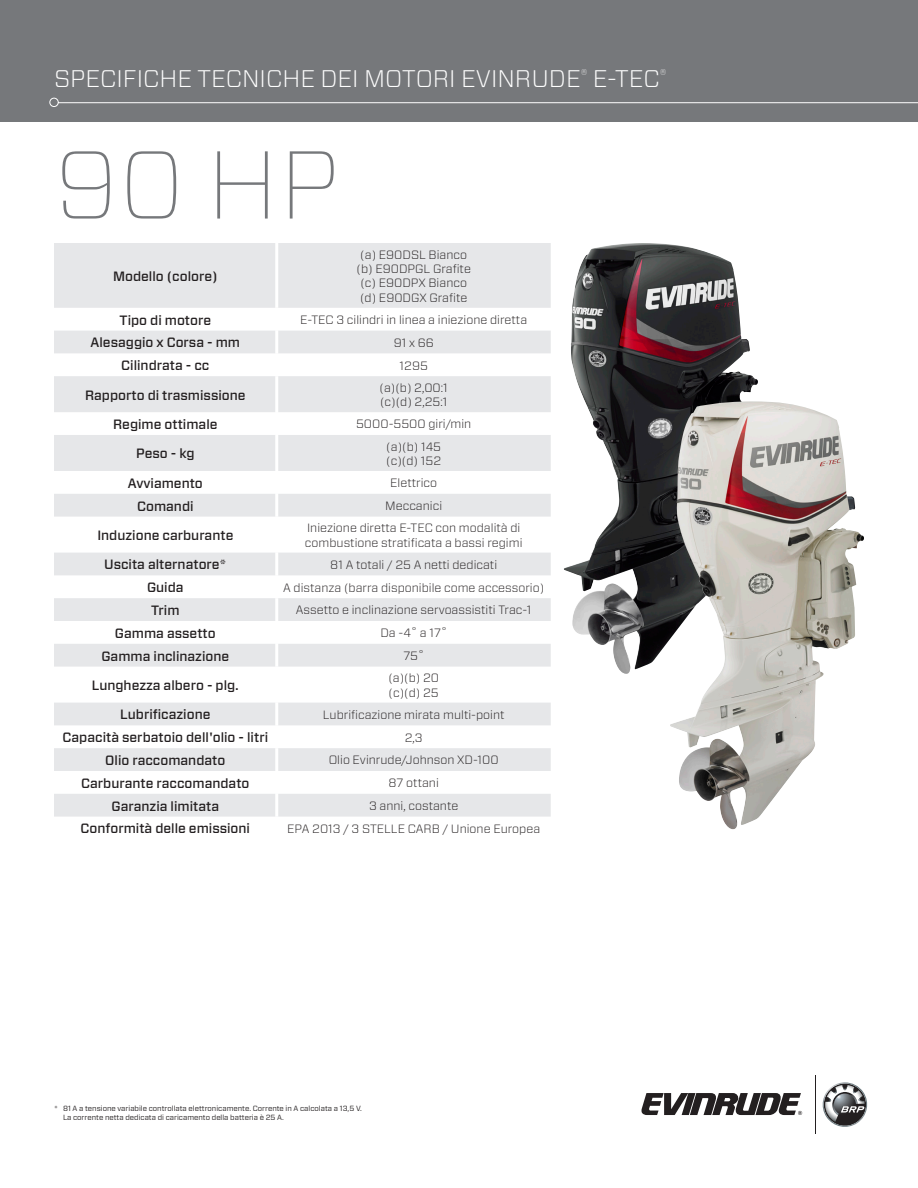
<style>
.page{position:relative;width:918px;height:1188px;background:#fff}
.page>*{position:absolute;margin:0;border:0;box-sizing:border-box;transform-origin:0 0}
.t1{font:100 96px "Forza";color:#76787b}
.t2{font:300 24px "Forza";color:#fff}
.t3{font:500 13.5px "Forza";color:#231f20}
.t4{font:300 12px/14.4px "Forza";color:#231f20}
.t5{font:7.5px/9px "Forza";color:#231f20}
</style>
<div class="page">
<svg style="left:822px;top:1082px;width:46px;height:45px"></svg>
<svg style="left:641px;top:1093px;width:161px;height:22px"></svg>
<hr style="left:815px;top:1075px;width:1px;height:59px;background:#231f20">
<div style="left:0;top:0;width:918px;height:122px;background:#76787b"></div>
<svg style="left:49px;top:97px;width:869px;height:10px"></svg>
<img style="left:564px;top:243px;width:187px;height:431px">
<img style="left:670px;top:406px;width:190px;height:423px">
<svg style="left:54px;top:243px;width:497px;height:574px;fill:#e6e7e9"></svg>
<hr style="left:275px;top:243px;width:3px;height:65px;background:#fff">
<hr style="left:275px;top:308px;width:3px;height:23px;background:#fff">
<hr style="left:275px;top:331px;width:3px;height:22px;background:#fff">
<hr style="left:275px;top:353px;width:3px;height:23px;background:#fff">
<hr style="left:275px;top:376px;width:3px;height:36px;background:#fff">
<hr style="left:275px;top:412px;width:3px;height:23px;background:#fff">
<hr style="left:275px;top:435px;width:3px;height:36px;background:#fff">
<hr style="left:275px;top:471px;width:3px;height:23px;background:#fff">
<hr style="left:275px;top:494px;width:3px;height:23px;background:#fff">
<hr style="left:275px;top:517px;width:3px;height:36px;background:#fff">
<hr style="left:275px;top:553px;width:3px;height:22px;background:#fff">
<hr style="left:275px;top:575px;width:3px;height:23px;background:#fff">
<hr style="left:275px;top:598px;width:3px;height:23px;background:#fff">
<hr style="left:275px;top:621px;width:3px;height:23px;background:#fff">
<hr style="left:275px;top:644px;width:3px;height:23px;background:#fff">
<hr style="left:275px;top:667px;width:3px;height:36px;background:#fff">
<hr style="left:275px;top:703px;width:3px;height:22px;background:#fff">
<hr style="left:275px;top:725px;width:3px;height:23px;background:#fff">
<hr style="left:275px;top:748px;width:3px;height:23px;background:#fff">
<hr style="left:275px;top:771px;width:3px;height:23px;background:#fff">
<hr style="left:275px;top:794px;width:3px;height:23px;background:#fff">
<h2 class="t2" style="left:54px;top:62px;width:614px">SPECIFICHE TECNICHE DEI MOTORI EVINRUDE<sup>®</sup> E-TEC<sup>®</sup></h2>
<p class="t1" style="left:54px;top:118px;width:287px">90 HP</p>
<p class="t3" style="left:113px;top:267px;width:106px">Modello (colore)</p>
<p class="t4" style="left:360px;top:247px;width:108px">(a) E90DSL Bianco</p>
<p class="t4" style="left:357px;top:261px;width:116px">(b) E90DPGL Grafite</p>
<p class="t4" style="left:360px;top:276px;width:108px">(c) E90DPX Bianco</p>
<p class="t4" style="left:360px;top:290px;width:109px">(d) E90DGX Grafite</p>
<p class="t3" style="left:120px;top:311px;width:93px">Tipo di motore</p>
<p class="t4" style="left:300px;top:312px;width:228px">E-TEC 3 cilindri in linea a iniezione diretta</p>
<p class="t3" style="left:91px;top:334px;width:151px">Alesaggio x Corsa - mm</p>
<p class="t4" style="left:394px;top:335px;width:42px">91 x 66</p>
<p class="t3" style="left:121px;top:357px;width:90px">Cilindrata - cc</p>
<p class="t4" style="left:400px;top:358px;width:30px">1295</p>
<p class="t3" style="left:85px;top:386px;width:162px">Rapporto di trasmissione</p>
<p class="t4" style="left:380px;top:380px;width:70px">(a)(b) 2,00:1</p>
<p class="t4" style="left:380px;top:394px;width:69px">(c)(d) 2,25:1</p>
<p class="t3" style="left:113px;top:415px;width:106px">Regime ottimale</p>
<p class="t4" style="left:356px;top:417px;width:117px">5000-5500 giri/min</p>
<p class="t3" style="left:136px;top:445px;width:60px">Peso - kg</p>
<p class="t4" style="left:386px;top:439px;width:56px">(a)(b) 145</p>
<p class="t4" style="left:386px;top:453px;width:56px">(c)(d) 152</p>
<p class="t3" style="left:128px;top:474px;width:77px">Avviamento</p>
<p class="t4" style="left:390px;top:475px;width:48px">Elettrico</p>
<p class="t3" style="left:137px;top:497px;width:58px">Comandi</p>
<p class="t4" style="left:385px;top:498px;width:58px">Meccanici</p>
<p class="t3" style="left:97px;top:526px;width:138px">Induzione carburante</p>
<p class="t4" style="left:305px;top:520px;width:219px">Iniezione diretta E-TEC con modalità di combustione stratificata a bassi regimi</p>
<p class="t3" style="left:104px;top:556px;width:124px">Uscita alternatore*</p>
<p class="t4" style="left:330px;top:557px;width:168px">81 A totali / 25 A netti dedicati</p>
<p class="t3" style="left:147px;top:579px;width:38px">Guida</p>
<p class="t4" style="left:283px;top:580px;width:263px">A distanza (barra disponibile come accessorio)</p>
<p class="t3" style="left:151px;top:601px;width:30px">Trim</p>
<p class="t4" style="left:296px;top:603px;width:237px">Assetto e inclinazione servoassistiti Trac-1</p>
<p class="t3" style="left:115px;top:624px;width:102px">Gamma assetto</p>
<p class="t4" style="left:380px;top:625px;width:68px">Da -4˚ a 17˚</p>
<p class="t3" style="left:101px;top:647px;width:129px">Gamma inclinazione</p>
<p class="t4" style="left:403px;top:648px;width:22px">75˚</p>
<p class="t3" style="left:92px;top:676px;width:149px">Lunghezza albero - plg.</p>
<p class="t4" style="left:388px;top:670px;width:52px">(a)(b) 20</p>
<p class="t4" style="left:389px;top:685px;width:52px">(c)(d) 25</p>
<p class="t3" style="left:120px;top:706px;width:92px">Lubrificazione</p>
<p class="t4" style="left:323px;top:707px;width:183px">Lubrificazione mirata multi-point</p>
<p class="t3" style="left:63px;top:729px;width:207px">Capacità serbatoio dell'olio - litri</p>
<p class="t4" style="left:405px;top:730px;width:19px">2,3</p>
<p class="t3" style="left:105px;top:751px;width:122px">Olio raccomandato</p>
<p class="t4" style="left:329px;top:753px;width:172px">Olio Evinrude/Johnson XD-100</p>
<p class="t3" style="left:81px;top:774px;width:170px">Carburante raccomandato</p>
<p class="t4" style="left:389px;top:775px;width:52px">87 ottani</p>
<p class="t3" style="left:112px;top:797px;width:109px">Garanzia limitata</p>
<p class="t4" style="left:369px;top:798px;width:91px">3 anni, costante</p>
<p class="t3" style="left:81px;top:820px;width:171px">Conformità delle emissioni</p>
<p class="t4" style="left:287px;top:821px;width:254px">EPA 2013 / 3 STELLE CARB / Unione Europea</p>
<p class="t5" style="left:63px;top:1103px;width:301px;text-indent:-9px">* 81 A a tensione variabile controllata elettronicamente. Corrente in A calcolata a 13,5 V.<br>La corrente netta dedicata di caricamento della batteria è 25 A.</p>
</div>
